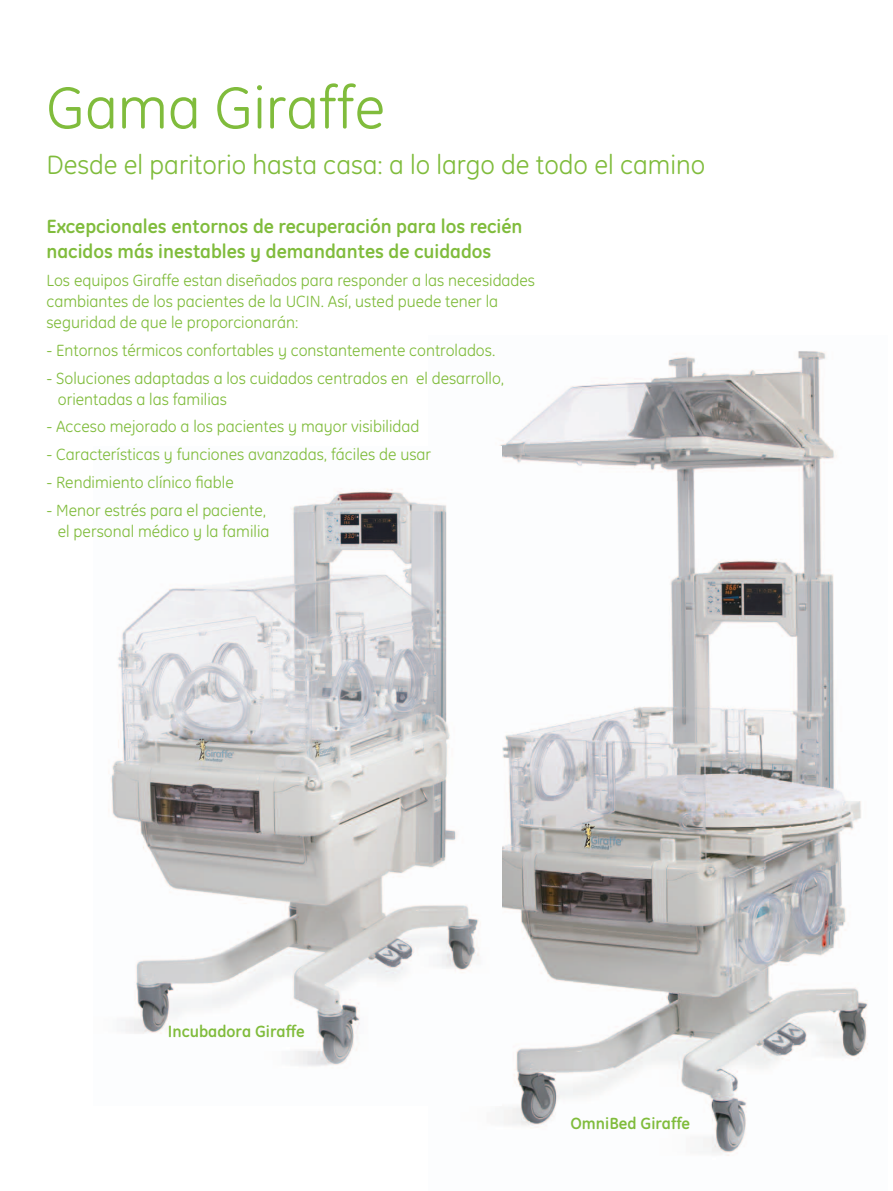
<style>
.page{position:relative;width:893px;height:1191px;background:#fff}
.page>*{position:absolute;margin:0;border:0;box-sizing:border-box;transform-origin:0 0}
.t1{font:60px "GE Inspira";color:#80bc3c}
.t2{font:27px "GE Inspira";color:#80bc3c}
.t3{font:700 19.5px/25.5px "GE Inspira";color:#80bc3c}
.t4{font:16.5px/21px "GE Inspira";color:#80bc3c}
.t5{font:700 16.5px "GE Inspira";color:#80bc3c}
</style>
<div class="page">
<img style="left:499px;top:351px;width:369px;height:805px">
<img style="left:111px;top:447px;width:390px;height:658px">
<h1 class="t1" style="left:46px;top:73px;width:340px">Gama Giraffe</h1>
<h2 class="t2" style="left:46px;top:149px;width:660px">Desde el paritorio hasta casa: a lo largo de todo el camino</h2>
<p class="t3" style="left:46px;top:213px;width:478px">Excepcionales entornos de recuperación para los recién nacidos más inestables y demandantes de cuidados</p>
<p class="t4" style="left:46px;top:270px;width:490px">Los equipos Giraffe estan diseñados para responder a las necesidades cambiantes de los pacientes de la UCIN. Así, usted puede tener la seguridad de que le proporcionarán:</p>
<p class="t4" style="left:46px;top:340px;width:450px">- Entornos térmicos confortables y constantemente controlados.</p>
<p class="t4" style="left:58px;top:367px;width:448px;text-indent:-11px">- Soluciones adaptadas a los cuidados centrados en el desarrollo, orientadas a las familias</p>
<p class="t4" style="left:46px;top:416px;width:374px">- Acceso mejorado a los pacientes y mayor visibilidad</p>
<p class="t4" style="left:46px;top:444px;width:386px">- Características y funciones avanzadas, fáciles de usar</p>
<p class="t4" style="left:46px;top:472px;width:189px">- Rendimiento clínico fiable</p>
<p class="t4" style="left:46px;top:499px;width:224px;text-align:right">- Menor estrés para el paciente, el personal médico y la familia</p>
<p class="t5" style="left:168px;top:1020px;width:138px">Incubadora Giraffe</p>
<p class="t5" style="left:570px;top:1113px;width:121px">OmniBed Giraffe</p>
</div>
